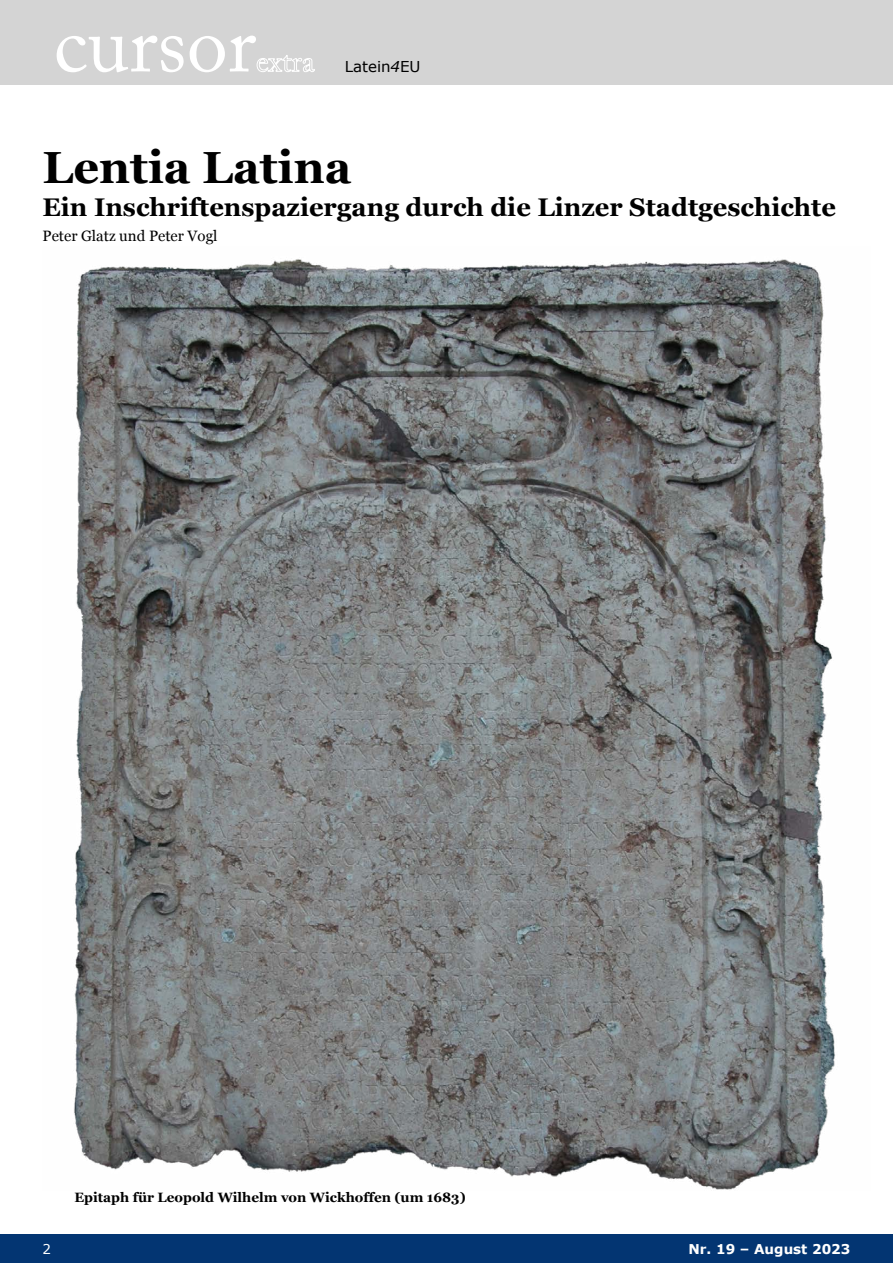
<style>
.page{position:relative;width:893px;height:1263px;background:#fff}
.page>*{position:absolute;margin:0;border:0;box-sizing:border-box;transform-origin:0 0}
.t1{font:82.5px "Adobe Caslon Pro";color:#fff}
.t2{font:700 45px "Georgia";color:#000}
.t3{font:700 25.5px "Georgia";color:#000}
.t4{font:15px "Georgia";color:#000}
.t5{font:15px "Verdana";color:#000}
.t6{font:700 13.5px "Georgia";color:#000}
.t7{font:700 13.5px "Verdana";color:#fff}
.t8{font:13.5px "Verdana";color:#fff}
.s1{font-family:"Adobe Caslon Pro";font-size:30px;color:#fff}
.s2{font-style:italic}
</style>
<div class="page">
<div style="left:0;top:1234px;width:893px;height:29px;background:#033572"></div>
<div style="left:0;top:0;width:893px;height:85px;background:#d4d4d4"></div>
<img style="left:74px;top:259px;width:761px;height:931px">
<h1 class="t1" style="left:54px;top:-5px;width:204px">cursor</h1>
<p class="t5" style="left:256px;top:57px;width:166px"><span class="s1">extra</span> Latein<span class="s2">4</span>EU</p>
<h2 class="t2" style="left:43px;top:133px;width:311px">Lentia Latina</h2>
<p class="t3" style="left:43px;top:188px;width:795px">Ein Inschriftenspaziergang durch die Linzer Stadtgeschichte</p>
<p class="t4" style="left:43px;top:225px;width:177px">Peter Glatz und Peter Vogl</p>
<p class="t6" style="left:74px;top:1187px;width:393px">Epitaph für Leopold Wilhelm von Wickhoffen (um 1683)</p>
<p class="t8" style="left:43px;top:1240px;width:10px">2</p>
<p class="t7" style="left:688px;top:1240px;width:163px">Nr. 19 – August 2023</p>
</div>
